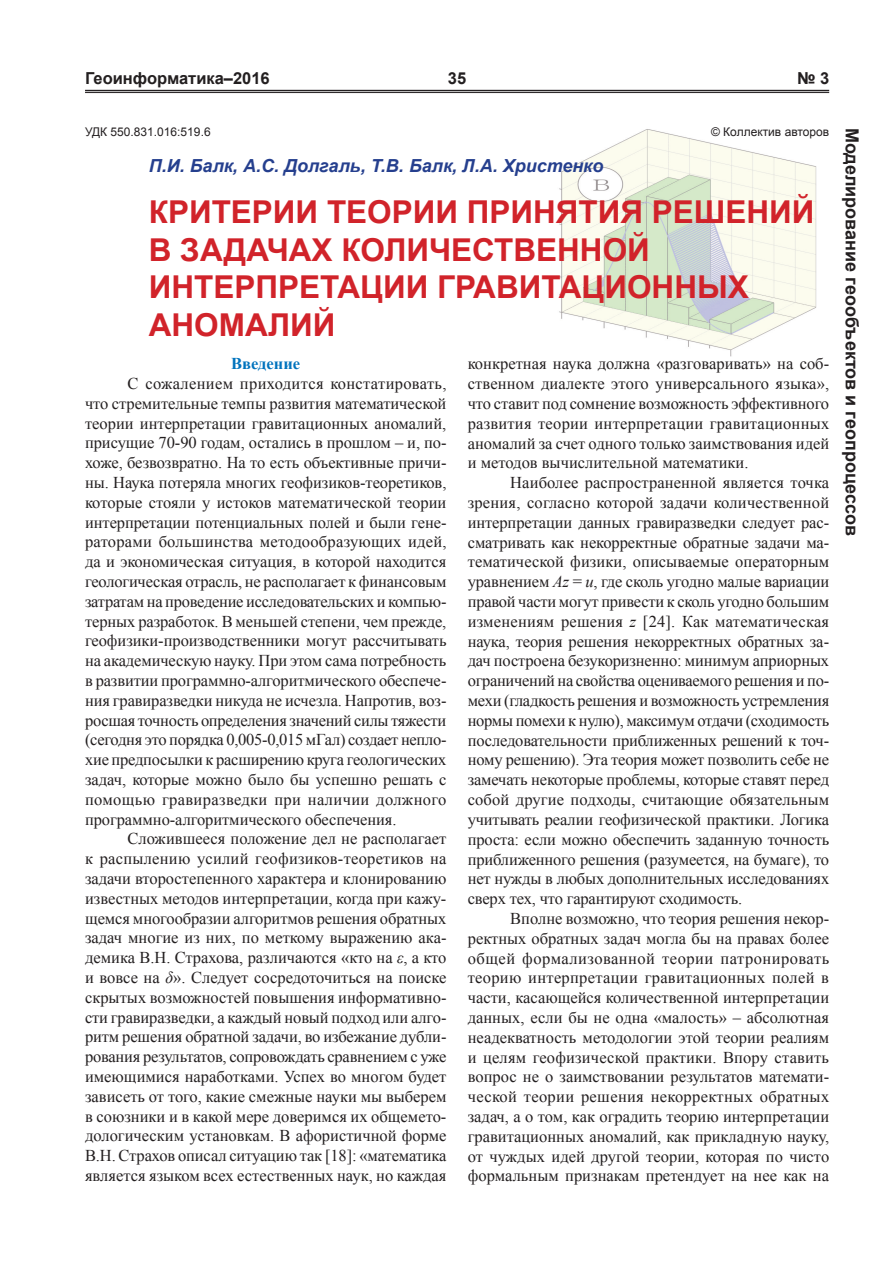
<style>
.page{position:relative;width:893px;height:1263px;background:#fff}
.page>*{position:absolute;margin:0;border:0;box-sizing:border-box;transform-origin:0 0}
.t1{font:700 31.5px/37.8px "Arial";color:#d1232a}
.t2{font:italic 700 18px "Arial";color:#253f8e}
.t3{font:700 18px "Arial";color:#231f20}
.t4{font:16.5px/19.8px "Times New Roman";color:#231f20;text-align:justify}
.t5{font:700 16.5px "Arial";color:#231f20}
.t6{font:700 16.5px "Times New Roman";color:#0073bd}
.t7{font:12px "Arial";color:#231f20}
.s1{font-style:italic}
</style>
<div class="page">
<hr style="left:85px;top:90px;width:744px;height:1px;background:#231f20">
<hr style="left:85px;top:92px;width:744px;height:1px;background:#231f20">
<img style="left:559px;top:129px;width:258px;height:228px">
<p class="t5" style="left:85px;top:68px;width:186px">Геоинформатика–2016</p>
<p class="t5" style="left:448px;top:68px;width:20px">35</p>
<p class="t5" style="left:797px;top:68px;width:34px">№ 3</p>
<p class="t7" style="left:85px;top:124px;width:127px">УДК 550.831.016:519.6</p>
<p class="t7" style="left:711px;top:124px;width:120px">© Коллектив авторов</p>
<p class="t2" style="left:149px;top:154px;width:456px">П.И. Балк, А.С. Долгаль, Т.В. Балк, Л.А. Христенко</p>
<h1 class="t1" style="left:149px;top:194px;width:667px">КРИТЕРИИ ТЕОРИИ ПРИНЯТИЯ РЕШЕНИЙ<br>В ЗАДАЧАХ КОЛИЧЕСТВЕННОЙ<br>ИНТЕРПРЕТАЦИИ ГРАВИТАЦИОННЫХ<br>АНОМАЛИЙ</h1>
<p class="t6" style="left:231px;top:352px;width:71px">Введение</p>
<p class="t4" style="left:85px;top:373px;width:363px;text-indent:43px">С сожалением приходится констатировать, что стремительные темпы развития математической теории интерпретации гравитационных аномалий, присущие 70-90 годам, остались в прошлом – и, по&shy;хоже, безвозвратно. На то есть объективные причи&shy;ны. Наука потеряла многих геофизиков-теоретиков, которые стояли у истоков математической теории интерпретации потенциальных полей и были гене&shy;раторами большинства методообразующих идей, да и экономическая ситуация, в которой находится геологическая отрасль, не располагает к финансовым затратам на проведение исследовательских и компью&shy;терных разработок. В меньшей степени, чем прежде, геофизики-производственники могут рассчитывать на академическую науку. При этом сама потребность в развитии программно-алгоритмического обеспече&shy;ния гравиразведки никуда не исчезла. Напротив, воз&shy;росшая точность определения значений силы тяжести (сегодня это порядка 0,005-0,015 мГал) создает непло&shy;хие предпосылки к расширению круга геологических задач, которые можно было бы успешно решать с помощью гравиразведки при наличии должного программно-алгоритмического обеспечения.</p>
<p class="t4" style="left:85px;top:829px;width:363px;text-indent:43px">Сложившееся положение дел не располагает к распылению усилий геофизиков-теоретиков на задачи второстепенного характера и клонированию известных методов интерпретации, когда при кажу&shy;щемся многообразии алгоритмов решения обратных задач многие из них, по меткому выражению ака&shy;демика В.Н. Страхова, различаются «кто на <span class="s1">ε</span>, а кто и вовсе на <span class="s1">δ</span>». Следует сосредоточиться на поиске скрытых возможностей повышения информативно&shy;сти гравиразведки, а каждый новый подход или алго&shy;ритм решения обратной задачи, во избежание дубли&shy;рования результатов, сопровождать сравнением с уже имеющимися наработками. Успех во многом будет зависеть от того, какие смежные науки мы выберем в союзники и в какой мере доверимся их общемето&shy;дологическим установкам. В афористичной форме В.Н. Страхов описал ситуацию так [18]: «математика является языком всех естественных наук, но каждая</p>
<p class="t4" style="left:468px;top:354px;width:363px">конкретная наука должна «разговаривать» на соб&shy;ственном диалекте этого универсального языка», что ставит под сомнение возможность эффективного развития теории интерпретации гравитационных аномалий за счет одного только заимствования идей и методов вычислительной математики.</p>
<p class="t4" style="left:468px;top:473px;width:363px;text-indent:43px">Наиболее распространенной является точка зрения, согласно которой задачи количественной интерпретации данных гравиразведки следует рас&shy;сматривать как некорректные обратные задачи ма&shy;тематической физики, описываемые операторным уравнением <span class="s1">Az</span> = <span class="s1">u</span>, где сколь угодно малые вариации правой части могут привести к сколь угодно большим изменениям решения <span class="s1">z</span> [24]. Как математическая наука, теория решения некорректных обратных за&shy;дач построена безукоризненно: минимум априорных ограничений на свойства оцениваемого решения и по&shy;мехи (гладкость решения и возможность устремления нормы помехи к нулю), максимум отдачи (сходимость последовательности приближенных решений к точ&shy;ному решению). Эта теория может позволить себе не замечать некоторые проблемы, которые ставят перед собой другие подходы, считающие обязательным учитывать реалии геофизической практики. Логика проста: если можно обеспечить заданную точность приближенного решения (разумеется, на бумаге), то нет нужды в любых дополнительных исследованиях сверх тех, что гарантируют сходимость.</p>
<p class="t4" style="left:468px;top:908px;width:363px;text-indent:43px">Вполне возможно, что теория решения некор&shy;ректных обратных задач могла бы на правах более общей формализованной теории патронировать теорию интерпретации гравитационных полей в части, касающейся количественной интерпретации данных, если бы не одна «малость» – абсолютная неадекватность методологии этой теории реалиям и целям геофизической практики. Впору ставить вопрос не о заимствовании результатов математи&shy;ческой теории решения некорректных обратных задач, а о том, как оградить теорию интерпретации гравитационных аномалий, как прикладную науку, от чуждых идей другой теории, которая по чисто формальным признакам претендует на нее как на</p>
<p class="t3" style="left:864px;top:128px;width:409px;rotate:90deg">Моделирование геообъектов и геопроцессов</p>
</div>
